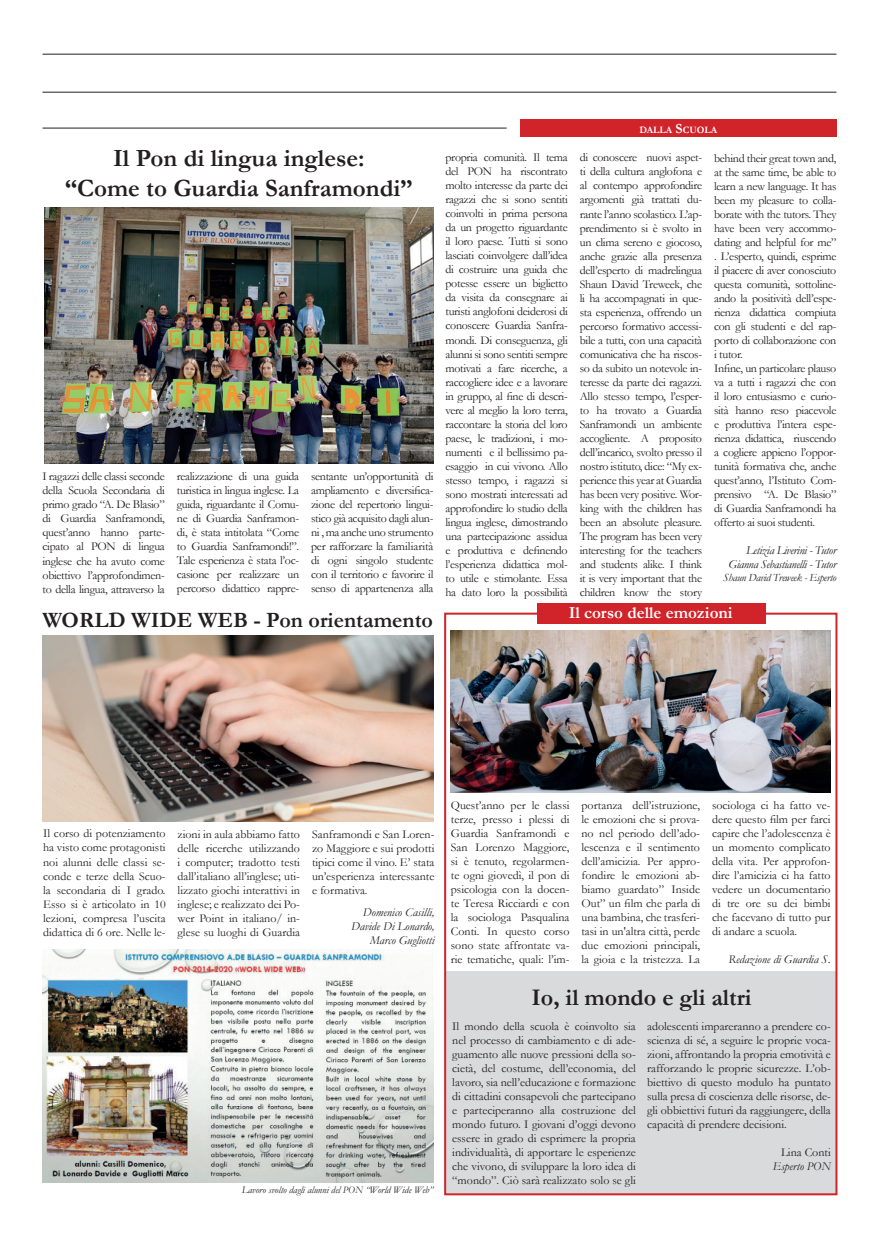
<style>
.page{position:relative;width:879px;height:1248px;background:#fff}
.page>*{position:absolute;margin:0;border:0;box-sizing:border-box;transform-origin:0 0}
.t1{font:700 25px/30px "Garamond";color:#231f20;text-align:center}
.t2{font:700 24px "Garamond";color:#231f20}
.t3{font:700 22px "Garamond";color:#231f20}
.t4{font:700 17px "Garamond";color:#fff}
.t5{font:12px/14px "Garamond";letter-spacing:-.025em;color:#231f20;text-align:justify}
.t6{font:italic 12px/14px "Garamond";color:#231f20;text-align:right}
.t7{font:italic 12px/14px "Garamond";letter-spacing:-.025em;color:#231f20;text-align:right}
.t8{font:12px "Garamond";color:#231f20}
.t9{font:italic 11px "Garamond";letter-spacing:-.025em;color:#231f20}
.t10{font:italic 10px "Garamond";color:#231f20}
.t11{font:700 9.8px "Garamond";color:#fff}
.s1{font-size:14px}
</style>
<div class="page">
<hr style="left:43px;top:92px;width:793px;height:1px;background:#231f20">
<hr style="left:43px;top:54px;width:793px;height:1px;background:#231f20">
<div style="left:520px;top:120px;width:316px;height:17px;background:#d1232a"></div>
<hr style="left:43px;top:128px;width:463px;height:1px;background:#231f20">
<div style="left:445px;top:971px;width:391px;height:224px;background:#d9dadc"></div>
<img style="left:43px;top:635px;width:390px;height:186px">
<div style="left:444px;top:612px;width:393px;height:583px;border:2px solid #d1232a"></div>
<div style="left:537px;top:603px;width:228px;height:21px;background:#d1232a"></div>
<img style="left:451px;top:630px;width:380px;height:162px">
<img style="left:43px;top:949px;width:391px;height:232px">
<img style="left:44px;top:207px;width:389px;height:256px">
<h1 class="t1" style="left:65px;top:143px;width:349px">Il Pon di lingua inglese:<br>“Come to Guardia Sanframondi”</h1>
<p class="t5" style="left:43px;top:469px;width:124px">I ragazzi delle classi seconde della Scuola Secondaria di primo grado “A. De Blasio” di Guardia Sanframondi, quest’anno hanno parte&shy;cipato al PON di lingua inglese che ha avuto come obiettivo l’approfondimen&shy;to della lingua, attraverso la</p>
<p class="t5" style="left:177px;top:469px;width:124px">realizzazione di una guida turistica in lingua inglese. La guida, riguardante il Comu&shy;ne di Guardia Sanframon&shy;di, è stata intitolata “Come to Guardia Sanframondi!”.<br>Tale esperienza è stata l’oc&shy;casione per realizzare un percorso didattico rappre-</p>
<p class="t5" style="left:311px;top:469px;width:124px">sentante un’opportunità di ampliamento e diversifica&shy;zione del repertorio lingui&shy;stico già acquisito dagli alun&shy;ni , ma anche uno strumento per rafforzare la familiarità di ogni singolo studente con il territorio e favorire il senso di appartenenza alla</p>
<h3 class="t3" style="left:43px;top:605px;width:392px">WORLD WIDE WEB - Pon orientamento</h3>
<p class="t11" style="left:639px;top:123px;width:79px">DALLA <span class="s1">S</span>CUOLA</p>
<p class="t5" style="left:445px;top:150px;width:124px">propria comunità. Il tema del PON ha riscontrato molto interesse da parte dei ragazzi che si sono sentiti coinvolti in prima persona da un progetto riguardante il loro paese. Tutti si sono lasciati coinvolgere dall’idea di costruire una guida che potesse essere un biglietto da visita da consegnare ai turisti anglofoni deiderosi di conoscere Guardia Sanfra&shy;mondi. Di conseguenza, gli alunni si sono sentiti sempre motivati a fare ricerche, a raccogliere idee e a lavorare in gruppo, al fine di descri&shy;vere al meglio la loro terra, raccontare la storia del loro paese, le tradizioni, i mo&shy;numenti e il bellissimo pa&shy;esaggio in cui vivono. Allo stesso tempo, i ragazzi si sono mostrati interessati ad approfondire lo studio della lingua inglese, dimostrando una partecipazione assidua e produttiva e definendo l’esperienza didattica mol&shy;to utile e stimolante. Essa ha dato loro la possibilità</p>
<p class="t5" style="left:580px;top:150px;width:124px">di conoscere nuovi aspet&shy;ti della cultura anglofona e al contempo approfondire argomenti già trattati du&shy;rante l’anno scolastico. L’ap&shy;prendimento si è svolto in un clima sereno e giocoso, anche grazie alla presenza dell’esperto di madrelingua Shaun David Treweek, che li ha accompagnati in que&shy;sta esperienza, offrendo un percorso formativo accessi&shy;bile a tutti, con una capacità comunicativa che ha riscos&shy;so da subito un notevole in&shy;teresse da parte dei ragazzi.<br>Allo stesso tempo, l’esper&shy;to ha trovato a Guardia Sanframondi un ambiente accogliente. A proposito dell’incarico, svolto presso il nostro istituto, dice: “My ex&shy;perience this year at Guardia has been very positive. Wor&shy;king with the children has been an absolute pleasure.<br>The program has been very interesting for the teachers and students alike. I think it is very important that the children know the story</p>
<p class="t5" style="left:714px;top:150px;width:124px;text-align:left">behind their great town and, at the same time, be able to learn a new language. It has been my pleasure to colla&shy;borate with the tutors. They have been very accommo&shy;dating and helpful for me” . L’esperto, quindi, esprime il piacere di aver conosciuto questa comunità, sottoline&shy;ando la positività dell’espe&shy;rienza didattica compiuta con gli studenti e del rap&shy;porto di collaborazione con i tutor.<br>Infine, un particolare plauso va a tutti i ragazzi che con il loro entusiasmo e curio&shy;sità hanno reso piacevole e produttiva l’intera espe&shy;rienza didattica, riuscendo a cogliere appieno l’oppor&shy;tunità formativa che, anche quest’anno, l’Istituto Com&shy;prensivo “A. De Blasio” di Guardia Sanframondi ha offerto ai suoi studenti.</p>
<p class="t7" style="left:728px;top:543px;width:109px">Letizia Liverini - Tutor<br>Gianna Sebastianelli - Tutor</p>
<p class="t9" style="left:723px;top:570px;width:115px">Shaun David Treweek - Esperto</p>
<h3 class="t4" style="left:569px;top:601px;width:165px">Il corso delle emozioni</h3>
<p class="t5" style="left:43px;top:826px;width:124px">Il corso di potenziamento ha visto come protagonisti noi alunni delle classi se&shy;conde e terze della Scuo&shy;la secondaria di I grado.<br>Esso si è articolato in 10 lezioni, compresa l’uscita didattica di 6 ore. Nelle le-</p>
<p class="t5" style="left:178px;top:826px;width:124px">zioni in aula abbiamo fatto delle ricerche utilizzando i computer; tradotto testi dall’italiano all’inglese; uti&shy;lizzato giochi interattivi in inglese; e realizzato dei Po&shy;wer Point in italiano/ in&shy;glese su luoghi di Guardia</p>
<p class="t5" style="left:312px;top:826px;width:124px">Sanframondi e San Loren&shy;zo Maggiore e sui prodotti tipici come il vino. E’ stata un’esperienza interessante e formativa.</p>
<p class="t6" style="left:351px;top:904px;width:85px">Domenico Casilli,<br>Davide Di Lonardo,<br>Marco Gugliotti</p>
<p class="t10" style="left:242px;top:1182px;width:193px">Lavoro svolto dagli alunni del PON “World Wide Web”</p>
<p class="t5" style="left:451px;top:797px;width:120px">Quest’anno per le classi terze, presso i plessi di Guardia Sanframondi e San Lorenzo Maggiore, si è tenuto, regolarmen&shy;te ogni giovedì, il pon di psicologia con la docen&shy;te Teresa Ricciardi e con la sociologa Pasqualina Conti. In questo corso sono state affrontate va&shy;rie tematiche, quali: l’im-</p>
<p class="t5" style="left:581px;top:797px;width:120px">portanza dell’istruzione, le emozioni che si prova&shy;no nel periodo dell’ado&shy;lescenza e il sentimento dell’amicizia. Per appro&shy;fondire le emozioni ab&shy;biamo guardato” Inside Out” un film che parla di una bambina, che trasferi&shy;tasi in un'altra città, perde due emozioni principali, la gioia e la tristezza. La</p>
<p class="t5" style="left:712px;top:797px;width:120px">sociologa ci ha fatto ve&shy;dere questo film per farci capire che l’adolescenza è un momento complicato della vita. Per approfon&shy;dire l’amicizia ci ha fatto vedere un documentario di tre ore su dei bimbi che facevano di tutto pur di andare a scuola.</p>
<p class="t6" style="left:728px;top:951px;width:104px">Redazione di Guardia S.</p>
<h2 class="t2" style="left:531px;top:981px;width:222px">Io, il mondo e gli altri</h2>
<p class="t5" style="left:452px;top:1018px;width:185px">Il mondo della scuola è coinvolto sia nel processo di cambiamento e di ade&shy;guamento alle nuove pressioni della so&shy;cietà, del costume, dell’economia, del lavoro, sia nell’educazione e formazione di cittadini consapevoli che partecipano e parteciperanno alla costruzione del mondo futuro. I giovani d’oggi devono essere in grado di esprimere la propria individualità, di apportare le esperienze che vivono, di sviluppare la loro idea di “mondo”. Ciò sarà realizzato solo se gli</p>
<p class="t5" style="left:647px;top:1018px;width:185px">adolescenti impareranno a prendere co&shy;scienza di sé, a seguire le proprie voca&shy;zioni, affrontando la propria emotività e rafforzando le proprie sicurezze. L’ob&shy;biettivo di questo modulo ha puntato sulla presa di coscienza delle risorse, de&shy;gli obbiettivi futuri da raggiungere, della capacità di prendere decisioni.</p>
<p class="t8" style="left:781px;top:1143px;width:51px">Lina Conti</p>
<p class="t6" style="left:773px;top:1158px;width:60px">Esperto PON</p>
</div>
